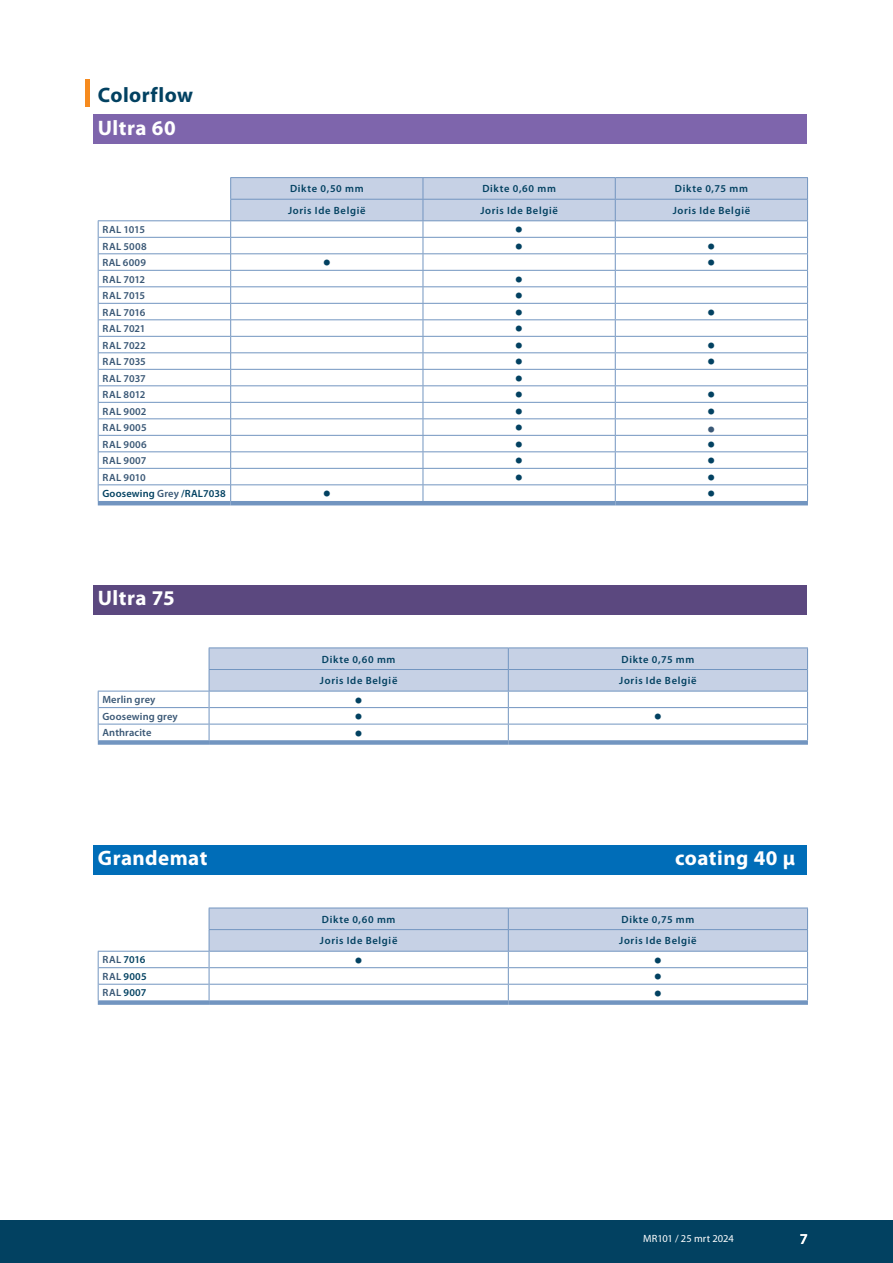
<style>
.page{position:relative;width:893px;height:1263px;background:#fff}
.page>*{position:absolute;margin:0;border:0;box-sizing:border-box;transform-origin:0 0}
.t1{font:900 21px "Myriad Pro";color:#024161}
.t2{font:700 21px "Myriad Pro";letter-spacing:.02em;color:#fff}
.t3{font:700 21px "Myriad Pro";letter-spacing:.02em;color:#024161}
.t4{font:900 21px "Myriad Pro";color:#3a5876}
.t5{font:600 15px "Myriad Pro";color:#fff}
.t6{font:600 10.5px "Myriad Pro";letter-spacing:.065em;color:#024161}
.t7{font:600 10.5px "Myriad Pro";letter-spacing:.015em;color:#3a5876}
.t8{font:600 10.5px "Myriad Pro";letter-spacing:.015em;color:#024161}
.t9{font:10.5px "Myriad Pro";letter-spacing:-.005em;color:#fff}
.s1{color:#3a5876}
</style>
<div class="page">
<hr style="left:85px;top:79px;width:4px;height:28px;background:#f68b1f">
<div style="left:94px;top:115px;width:713px;height:29px;background:#7e65ac"></div>
<hr style="left:230px;top:177px;width:193px;height:1px;background:#7295c0">
<hr style="left:423px;top:177px;width:192px;height:1px;background:#7295c0">
<hr style="left:615px;top:177px;width:193px;height:1px;background:#7295c0">
<hr style="left:98px;top:501px;width:133px;height:4px;background:#7295c0">
<hr style="left:231px;top:501px;width:192px;height:4px;background:#7295c0">
<hr style="left:423px;top:501px;width:192px;height:4px;background:#7295c0">
<hr style="left:615px;top:501px;width:193px;height:4px;background:#7295c0">
<svg style="left:98px;top:221px;width:1px;height:280px"></svg>
<hr style="left:99px;top:237px;width:131px;height:1px;background:#7295c0">
<hr style="left:99px;top:270px;width:131px;height:1px;background:#7295c0">
<hr style="left:99px;top:286px;width:131px;height:1px;background:#7295c0">
<hr style="left:99px;top:303px;width:131px;height:1px;background:#7295c0">
<hr style="left:99px;top:336px;width:131px;height:1px;background:#7295c0">
<hr style="left:99px;top:352px;width:131px;height:1px;background:#7295c0">
<hr style="left:99px;top:369px;width:131px;height:1px;background:#7295c0">
<hr style="left:99px;top:385px;width:131px;height:1px;background:#7295c0">
<hr style="left:99px;top:402px;width:131px;height:1px;background:#7295c0">
<hr style="left:99px;top:435px;width:131px;height:1px;background:#7295c0">
<hr style="left:99px;top:451px;width:131px;height:1px;background:#7295c0">
<hr style="left:99px;top:468px;width:131px;height:1px;background:#7295c0">
<hr style="left:99px;top:484px;width:131px;height:1px;background:#7295c0">
<hr style="left:99px;top:253px;width:131px;height:1px;background:#7295c0">
<hr style="left:99px;top:319px;width:131px;height:1px;background:#7295c0">
<hr style="left:99px;top:418px;width:131px;height:1px;background:#7295c0">
<hr style="left:98px;top:220px;width:133px;height:1px;background:#7295c0">
<svg style="left:230px;top:178px;width:578px;height:323px"></svg>
<div style="left:94px;top:845px;width:713px;height:29px;background:#006db8"></div>
<svg style="left:98px;top:952px;width:1px;height:48px"></svg>
<hr style="left:99px;top:967px;width:110px;height:1px;background:#7295c0">
<hr style="left:99px;top:984px;width:110px;height:1px;background:#7295c0">
<div style="left:98px;top:1000px;width:111px;height:5px;background:#7295c0"></div>
<div style="left:209px;top:1000px;width:299px;height:5px;background:#7295c0"></div>
<div style="left:508px;top:1000px;width:300px;height:5px;background:#7295c0"></div>
<hr style="left:98px;top:951px;width:111px;height:1px;background:#7295c0">
<svg style="left:209px;top:908px;width:599px;height:92px"></svg>
<div style="left:94px;top:585px;width:713px;height:29px;background:#5b487f"></div>
<hr style="left:209px;top:647px;width:299px;height:1px;background:#7295c0">
<hr style="left:508px;top:647px;width:300px;height:1px;background:#7295c0">
<div style="left:98px;top:740px;width:111px;height:5px;background:#7295c0"></div>
<div style="left:209px;top:740px;width:299px;height:5px;background:#7295c0"></div>
<div style="left:508px;top:740px;width:300px;height:5px;background:#7295c0"></div>
<svg style="left:98px;top:692px;width:1px;height:48px"></svg>
<hr style="left:99px;top:707px;width:110px;height:1px;background:#7295c0">
<hr style="left:99px;top:724px;width:110px;height:1px;background:#7295c0">
<hr style="left:98px;top:691px;width:111px;height:1px;background:#7295c0">
<svg style="left:209px;top:648px;width:599px;height:92px"></svg>
<div style="left:0;top:1220px;width:893px;height:43px;background:#024161"></div>
<h1 class="t3" style="left:98px;top:81px;width:97px">Colorflow</h1>
<h1 class="t2" style="left:98px;top:114px;width:79px">Ultra 60</h1>
<p class="t6" style="left:290px;top:182px;width:75px">Dikte 0,50 mm</p>
<p class="t6" style="left:482px;top:182px;width:75px">Dikte 0,60 mm</p>
<p class="t6" style="left:675px;top:182px;width:75px">Dikte 0,75 mm</p>
<p class="t6" style="left:288px;top:204px;width:79px">Joris Ide België</p>
<p class="t6" style="left:480px;top:204px;width:79px">Joris Ide België</p>
<p class="t6" style="left:673px;top:204px;width:79px">Joris Ide België</p>
<p class="t7" style="left:103px;top:223px;width:44px">RAL 1015</p>
<h1 class="t1" style="left:515px;top:214px;width:9px">•</h1>
<p class="t7" style="left:103px;top:239px;width:46px">RAL 5008</p>
<h1 class="t1" style="left:515px;top:231px;width:9px">•</h1>
<h1 class="t1" style="left:708px;top:231px;width:9px">•</h1>
<p class="t7" style="left:102px;top:256px;width:45px">RAL 6009</p>
<h1 class="t1" style="left:323px;top:247px;width:9px">•</h1>
<h1 class="t1" style="left:708px;top:247px;width:9px">•</h1>
<p class="t7" style="left:103px;top:272px;width:44px">RAL 7012</p>
<h1 class="t1" style="left:515px;top:264px;width:9px">•</h1>
<p class="t7" style="left:103px;top:289px;width:44px">RAL 7015</p>
<h1 class="t1" style="left:515px;top:280px;width:9px">•</h1>
<p class="t7" style="left:103px;top:305px;width:44px">RAL 7016</p>
<h1 class="t1" style="left:515px;top:297px;width:9px">•</h1>
<h1 class="t1" style="left:708px;top:297px;width:9px">•</h1>
<p class="t7" style="left:103px;top:322px;width:45px">RAL 7021</p>
<h1 class="t1" style="left:515px;top:313px;width:9px">•</h1>
<p class="t7" style="left:103px;top:338px;width:45px">RAL 7022</p>
<h1 class="t1" style="left:515px;top:330px;width:9px">•</h1>
<h1 class="t1" style="left:708px;top:330px;width:9px">•</h1>
<p class="t7" style="left:103px;top:355px;width:45px">RAL 7035</p>
<h1 class="t1" style="left:515px;top:346px;width:9px">•</h1>
<h1 class="t1" style="left:708px;top:346px;width:9px">•</h1>
<p class="t7" style="left:103px;top:371px;width:45px">RAL 7037</p>
<h1 class="t1" style="left:515px;top:363px;width:9px">•</h1>
<p class="t7" style="left:103px;top:388px;width:44px">RAL 8012</p>
<h1 class="t1" style="left:515px;top:379px;width:9px">•</h1>
<h1 class="t1" style="left:708px;top:379px;width:9px">•</h1>
<p class="t7" style="left:103px;top:404px;width:45px">RAL 9002</p>
<h1 class="t1" style="left:515px;top:396px;width:9px">•</h1>
<h1 class="t1" style="left:708px;top:396px;width:9px">•</h1>
<p class="t7" style="left:103px;top:421px;width:46px">RAL 9005</p>
<h1 class="t1" style="left:515px;top:412px;width:9px">•</h1>
<h1 class="t4" style="left:708px;top:414px;width:9px">•</h1>
<p class="t7" style="left:103px;top:437px;width:46px">RAL 9006</p>
<h1 class="t1" style="left:515px;top:429px;width:9px">•</h1>
<h1 class="t1" style="left:708px;top:429px;width:9px">•</h1>
<p class="t7" style="left:103px;top:454px;width:45px">RAL 9007</p>
<h1 class="t1" style="left:515px;top:445px;width:9px">•</h1>
<h1 class="t1" style="left:708px;top:445px;width:9px">•</h1>
<p class="t7" style="left:103px;top:470px;width:45px">RAL 9010</p>
<h1 class="t1" style="left:515px;top:462px;width:9px">•</h1>
<h1 class="t1" style="left:708px;top:462px;width:9px">•</h1>
<p class="t8" style="left:102px;top:487px;width:125px">Goosewing <span class="s1">Grey</span> /RAL7038</p>
<h1 class="t1" style="left:323px;top:478px;width:9px">•</h1>
<h1 class="t1" style="left:708px;top:478px;width:9px">•</h1>
<h1 class="t2" style="left:98px;top:584px;width:78px">Ultra 75</h1>
<p class="t6" style="left:322px;top:652px;width:75px">Dikte 0,60 mm</p>
<p class="t6" style="left:621px;top:652px;width:75px">Dikte 0,75 mm</p>
<p class="t6" style="left:320px;top:674px;width:79px">Joris Ide België</p>
<p class="t6" style="left:619px;top:674px;width:79px">Joris Ide België</p>
<p class="t7" style="left:102px;top:693px;width:54px">Merlin grey</p>
<h1 class="t1" style="left:355px;top:685px;width:9px">•</h1>
<p class="t7" style="left:102px;top:709px;width:77px">Goosewing grey</p>
<h1 class="t1" style="left:355px;top:701px;width:9px">•</h1>
<h1 class="t1" style="left:654px;top:701px;width:9px">•</h1>
<p class="t7" style="left:102px;top:726px;width:51px">Anthracite</p>
<h1 class="t1" style="left:355px;top:718px;width:9px">•</h1>
<h1 class="t2" style="left:98px;top:844px;width:111px">Grandemat</h1>
<h1 class="t2" style="left:675px;top:844px;width:122px">coating 40 µ</h1>
<p class="t6" style="left:322px;top:912px;width:75px">Dikte 0,60 mm</p>
<p class="t6" style="left:621px;top:912px;width:75px">Dikte 0,75 mm</p>
<p class="t6" style="left:320px;top:934px;width:79px">Joris Ide België</p>
<p class="t6" style="left:619px;top:934px;width:79px">Joris Ide België</p>
<p class="t6" style="left:103px;top:953px;width:44px"><span class="s1">RAL</span> 7016</p>
<h1 class="t1" style="left:355px;top:945px;width:9px">•</h1>
<h1 class="t1" style="left:654px;top:945px;width:9px">•</h1>
<p class="t6" style="left:103px;top:970px;width:46px"><span class="s1">RAL</span> 9005</p>
<h1 class="t1" style="left:654px;top:961px;width:9px">•</h1>
<p class="t6" style="left:103px;top:986px;width:45px"><span class="s1">RAL</span> 9007</p>
<h1 class="t1" style="left:654px;top:978px;width:9px">•</h1>
<p class="t9" style="left:643px;top:1232px;width:92px">MR101 / 25 mrt 2024</p>
<h2 class="t5" style="left:800px;top:1229px;width:10px">7</h2>
</div>
